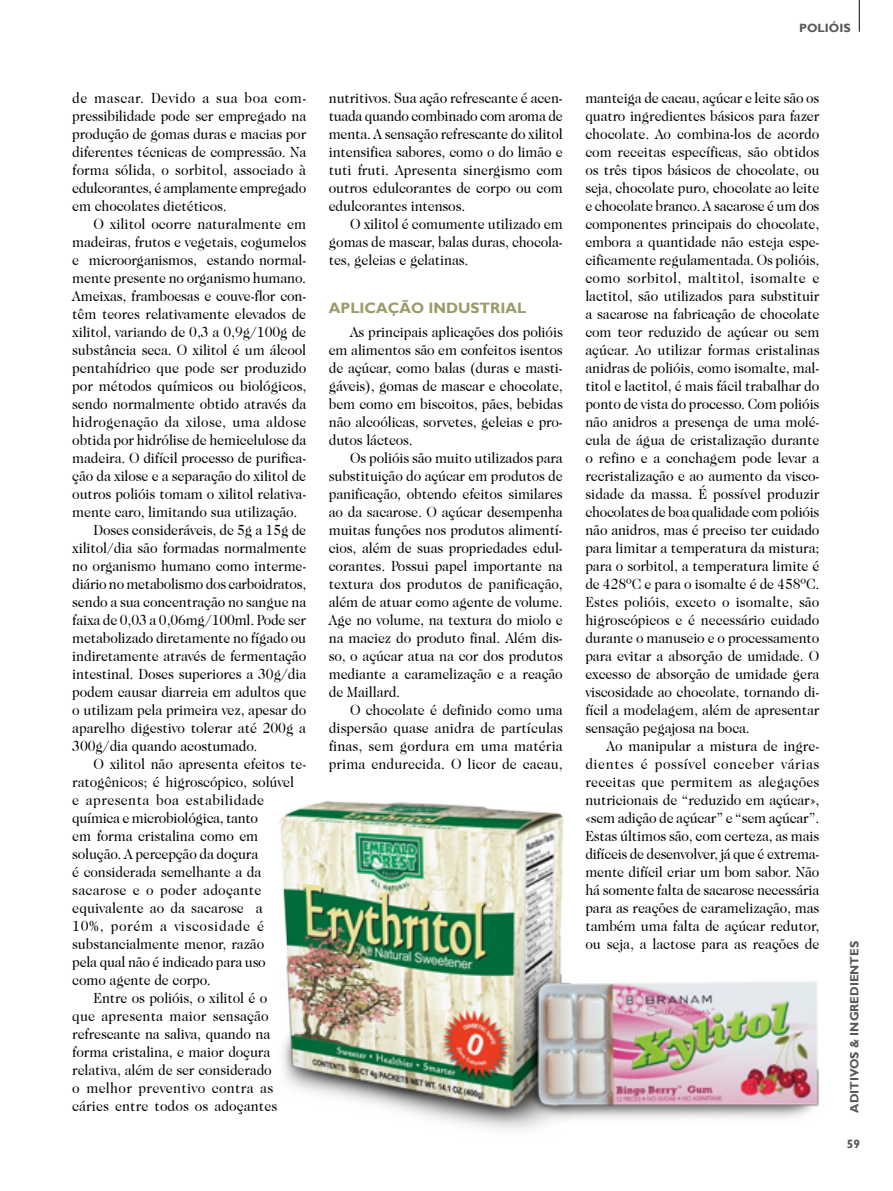
<style>
.page{position:relative;width:893px;height:1191px;background:#fff}
.page>*{position:absolute;margin:0;border:0;box-sizing:border-box;transform-origin:0 0}
.texto{font:15px/18px "Caslon 224 IT Cby BT";letter-spacing:-.01em;color:#000;text-align:justify;scale:.93 1}
.capitulos{font:700 15px "Gill Sans";color:#9d9a68}
.t1{font:700 12px "Gill Sans";color:#58585a}
</style>
<div class="page">
<hr style="left:859px;top:0;width:1px;height:32px;background:#000">
<img style="left:279px;top:800px;width:540px;height:330px">
<p class="t1" style="left:799px;top:20px;width:53px">POLIÓIS</p>
<p class="texto" style="left:72px;top:89px;width:253px">de mascar. Devido a sua boa com&shy;pressibilidade pode ser empregado na produção de gomas duras e macias por diferentes técnicas de compressão. Na forma sólida, o sorbitol, associado à edulcorantes, é amplamente empregado em chocolates dietéticos.</p>
<p class="texto" style="left:72px;top:215px;width:253px;text-indent:21px">O xilitol ocorre naturalmente em madeiras, frutos e vegetais, cogumelos e microorganismos, estando normal&shy;mente presente no organismo humano.<br>Ameixas, framboesas e couve-flor con&shy;têm teores relativamente elevados de xilitol, variando de 0,3 a 0,9g/100g de substância seca. O xilitol é um álcool pentahídrico que pode ser produzido por métodos químicos ou biológicos, sendo normalmente obtido através da hidrogenação da xilose, uma aldose obtida por hidrólise de hemicelulose da madeira. O difícil processo de purifica&shy;ção da xilose e a separação do xilitol de outros polióis tomam o xilitol relativa&shy;mente caro, limitando sua utilização.</p>
<p class="texto" style="left:72px;top:521px;width:253px;text-indent:21px">Doses consideráveis, de 5g a 15g de xilitol/dia são formadas normalmente no organismo humano como interme&shy;diário no metabolismo dos carboidratos, sendo a sua concentração no sangue na faixa de 0,03 a 0,06mg/100ml. Pode ser metabolizado diretamente no fígado ou indiretamente através de fermentação intestinal. Doses superiores a 30g/dia podem causar diarreia em adultos que o utilizam pela primeira vez, apesar do aparelho digestivo tolerar até 200g a 300g/dia quando acostumado.</p>
<p class="texto" style="left:72px;top:755px;width:253px;text-align:left;text-indent:21px">O xilitol não apresenta efeitos te&shy;ratogênicos; é higroscópico, solúvel<br>e apresenta boa estabilidade química e microbiológica, tanto<br>em forma cristalina como em solução. A percepção da doçura<br>é considerada semelhante a da sacarose e o poder adoçante equivalente ao da sacarose a<br>10%, porém a viscosidade é substancialmente menor, razão<br>pela qual não é indicado para uso<br>como agente de corpo.</p>
<p class="texto" style="left:72px;top:989px;width:222px;text-align:left;text-indent:21px">Entre os polióis, o xilitol é o que apresenta maior sensação refrescante na saliva, quando na forma cristalina, e maior doçura relativa, além de ser considerado o melhor preventivo contra as cáries entre todos os adoçantes</p>
<p class="texto" style="left:329px;top:89px;width:253px">nutritivos. Sua ação refrescante é acen&shy;tuada quando combinado com aroma de menta. A sensação refrescante do xilitol intensifica sabores, como o do limão e tuti fruti. Apresenta sinergismo com outros edulcorantes de corpo ou com edulcorantes intensos.</p>
<p class="texto" style="left:329px;top:215px;width:253px;text-indent:21px">O xilitol é comumente utilizado em gomas de mascar, balas duras, chocola&shy;tes, geleias e gelatinas.</p>
<p class="capitulos" style="left:329px;top:299px;width:199px">APLICAÇÃO INDUSTRIAL</p>
<p class="texto" style="left:329px;top:323px;width:253px;text-indent:21px">As principais aplicações dos polióis em alimentos são em confeitos isentos de açúcar, como balas (duras e masti&shy;gáveis), gomas de mascar e chocolate, bem como em biscoitos, pães, bebidas não alcoólicas, sorvetes, geleias e pro&shy;dutos lácteos.</p>
<p class="texto" style="left:329px;top:449px;width:253px;text-indent:21px">Os polióis são muito utilizados para substituição do açúcar em produtos de panificação, obtendo efeitos similares ao da sacarose. O açúcar desempenha muitas funções nos produtos alimentí&shy;cios, além de suas propriedades edul&shy;corantes. Possui papel importante na textura dos produtos de panificação, além de atuar como agente de volume.<br>Age no volume, na textura do miolo e na maciez do produto final. Além dis&shy;so, o açúcar atua na cor dos produtos mediante a caramelização e a reação de Maillard.</p>
<p class="texto" style="left:329px;top:701px;width:253px;text-indent:21px">O chocolate é definido como uma dispersão quase anidra de partículas finas, sem gordura em uma matéria prima endurecida. O licor de cacau,</p>
<p class="texto" style="left:585px;top:89px;width:253px">manteiga de cacau, açúcar e leite são os quatro ingredientes básicos para fazer chocolate. Ao combina-los de acordo com receitas específicas, são obtidos os três tipos básicos de chocolate, ou seja, chocolate puro, chocolate ao leite e chocolate branco. A sacarose é um dos componentes principais do chocolate, embora a quantidade não esteja espe&shy;cificamente regulamentada. Os polióis, como sorbitol, maltitol, isomalte e lactitol, são utilizados para substituir a sacarose na fabricação de chocolate com teor reduzido de açúcar ou sem açúcar. Ao utilizar formas cristalinas anidras de polióis, como isomalte, mal&shy;titol e lactitol, é mais fácil trabalhar do ponto de vista do processo. Com polióis não anidros a presença de uma molé&shy;cula de água de cristalização durante o refino e a conchagem pode levar a recristalização e ao aumento da visco&shy;sidade da massa. É possível produzir chocolates de boa qualidade com polióis não anidros, mas é preciso ter cuidado para limitar a temperatura da mistura; para o sorbitol, a temperatura limite é de 428ºC e para o isomalte é de 458ºC.<br>Estes polióis, exceto o isomalte, são higroscópicos e é necessário cuidado durante o manuseio e o processamento para evitar a absorção de umidade. O excesso de absorção de umidade gera viscosidade ao chocolate, tornando di&shy;fícil a modelagem, além de apresentar sensação pegajosa na boca.</p>
<p class="texto" style="left:585px;top:737px;width:253px;text-indent:21px">Ao manipular a mistura de ingre&shy;dientes é possível conceber várias receitas que permitem as alegações nutricionais de “reduzido em açúcar», «sem adição de açúcar” e “sem açúcar”.<br>Estas últimos são, com certeza, as mais difíceis de desenvolver, já que é extrema&shy;mente difícil criar um bom sabor. Não há somente falta de sacarose necessária para as reações de caramelização, mas também uma falta de açúcar redutor, ou seja, a lactose para as reações de</p>
<p class="t1" style="left:847px;top:1112px;width:173px;rotate:-90deg">ADITIVOS &amp; INGREDIENTES</p>
<p class="t1" style="left:847px;top:1136px;width:15px">59</p>
</div>
